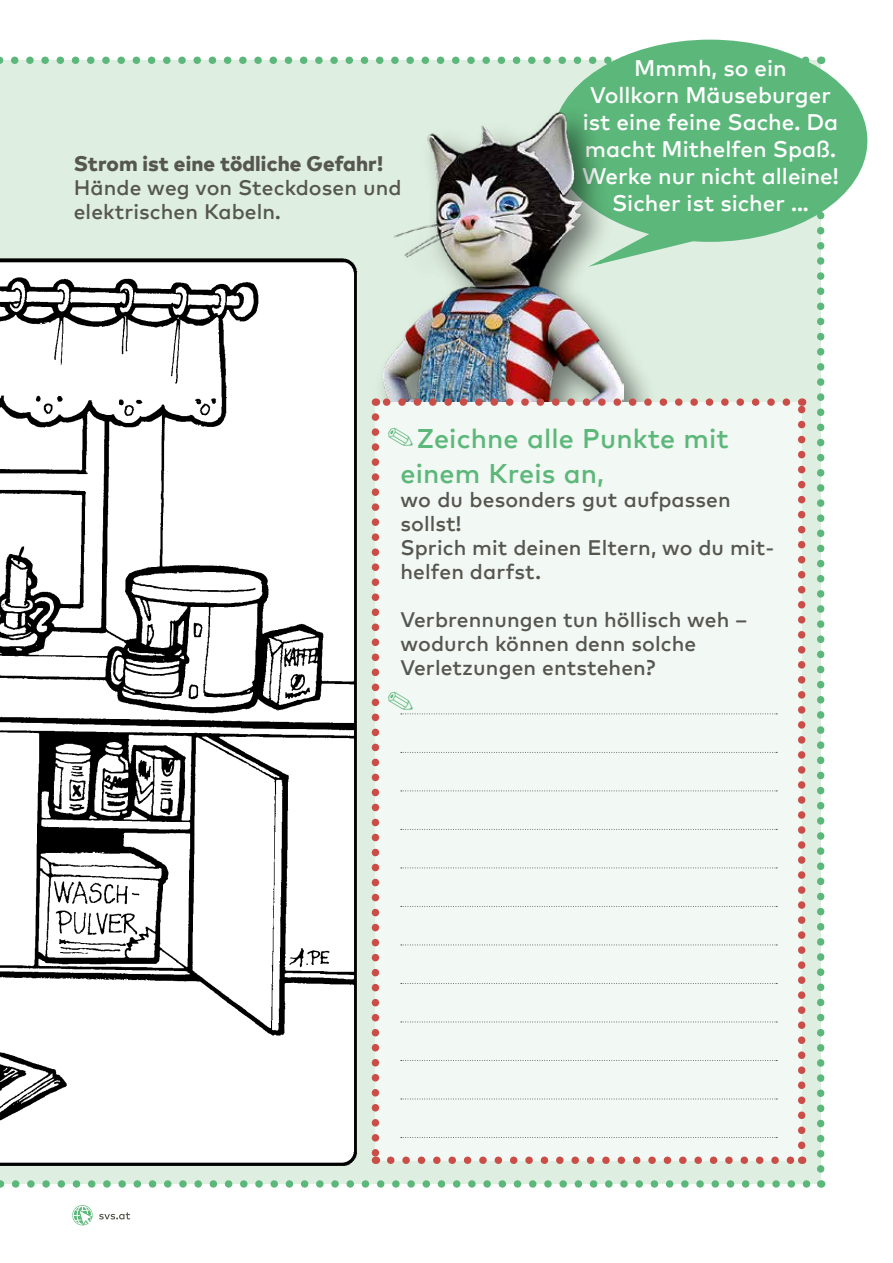
<style>
.page{position:relative;width:893px;height:1263px;background:#fff}
.page>*{position:absolute;margin:0;border:0;box-sizing:border-box;transform-origin:0 0}
.t1{font:500 27px/34.5px "Mark Offc Pro";letter-spacing:.005em;color:#5cb77a}
.t2{font:500 22.5px/27px "Mark Offc Pro";color:#fff;text-align:center}
.t3{font:500 21px/24px "Mark Offc Pro";letter-spacing:.005em;color:#565650}
.t4{font:800 21px "Mark Offc Pro";letter-spacing:.005em;color:#565650}
</style>
<div class="page">
<svg style="left:72px;top:1205px;width:21px;height:20px"></svg>
<svg style="left:99px;top:1212px;width:31px;height:7px"></svg>
<div style="left:0;top:60px;width:821px;height:1124px;background:#deeee0"></div>
<svg style="left:0;top:1180px;width:811px;height:8px"></svg>
<svg style="left:817px;top:272px;width:7px;height:897px"></svg>
<svg style="left:0;top:57px;width:551px;height:7px"></svg>
<svg style="left:558px;top:39px;width:310px;height:226px"></svg>
<div style="left:373px;top:103px;width:286px;height:389px;background:#000;opacity:.5"></div>
<img style="left:383px;top:112px;width:240px;height:286px">
<div style="left:375px;top:402px;width:427px;height:758px;background:#f2f8f3"></div>
<svg style="left:401px;top:752px;width:376px;height:1px"></svg>
<svg style="left:401px;top:790px;width:376px;height:1px"></svg>
<svg style="left:401px;top:829px;width:376px;height:1px"></svg>
<svg style="left:401px;top:867px;width:376px;height:1px"></svg>
<svg style="left:401px;top:906px;width:376px;height:1px"></svg>
<svg style="left:401px;top:944px;width:376px;height:1px"></svg>
<svg style="left:401px;top:983px;width:376px;height:1px"></svg>
<svg style="left:401px;top:1021px;width:376px;height:1px"></svg>
<svg style="left:401px;top:1060px;width:376px;height:1px"></svg>
<svg style="left:401px;top:1098px;width:376px;height:1px"></svg>
<svg style="left:401px;top:1137px;width:376px;height:1px"></svg>
<svg style="left:391px;top:1156px;width:403px;height:8px"></svg>
<svg style="left:383px;top:398px;width:403px;height:8px"></svg>
<svg style="left:372px;top:417px;width:7px;height:747px"></svg>
<svg style="left:798px;top:398px;width:7px;height:747px"></svg>
<img style="left:0;top:258px;width:357px;height:908px">
<svg style="left:400px;top:713px;width:377px;height:1px"></svg>
<p class="t4" style="left:74px;top:148px;width:311px">Strom ist eine tödliche Gefahr!</p>
<p class="t3" style="left:74px;top:174px;width:329px">Hände weg von Steckdosen und elektrischen Kabeln.</p>
<p class="t2" style="left:582px;top:53px;width:258px">Mmmh, so ein<br>Vollkorn Mäuseburger ist eine feine Sache. Da macht Mithelfen Spaß.<br>Werke nur nicht alleine!<br>Sicher ist sicher ...</p>
<p class="t1" style="left:400px;top:419px;width:330px;text-indent:16px">Zeichne alle Punkte mit einem Kreis an,</p>
<p class="t3" style="left:400px;top:486px;width:375px">wo du besonders gut aufpassen sollst!<br>Sprich mit deinen Eltern, wo du mit&shy;helfen darfst.</p>
<p class="t3" style="left:400px;top:606px;width:349px">Verbrennungen tun höllisch weh – wodurch können denn solche<br>Verletzungen entstehen?</p>
</div>
